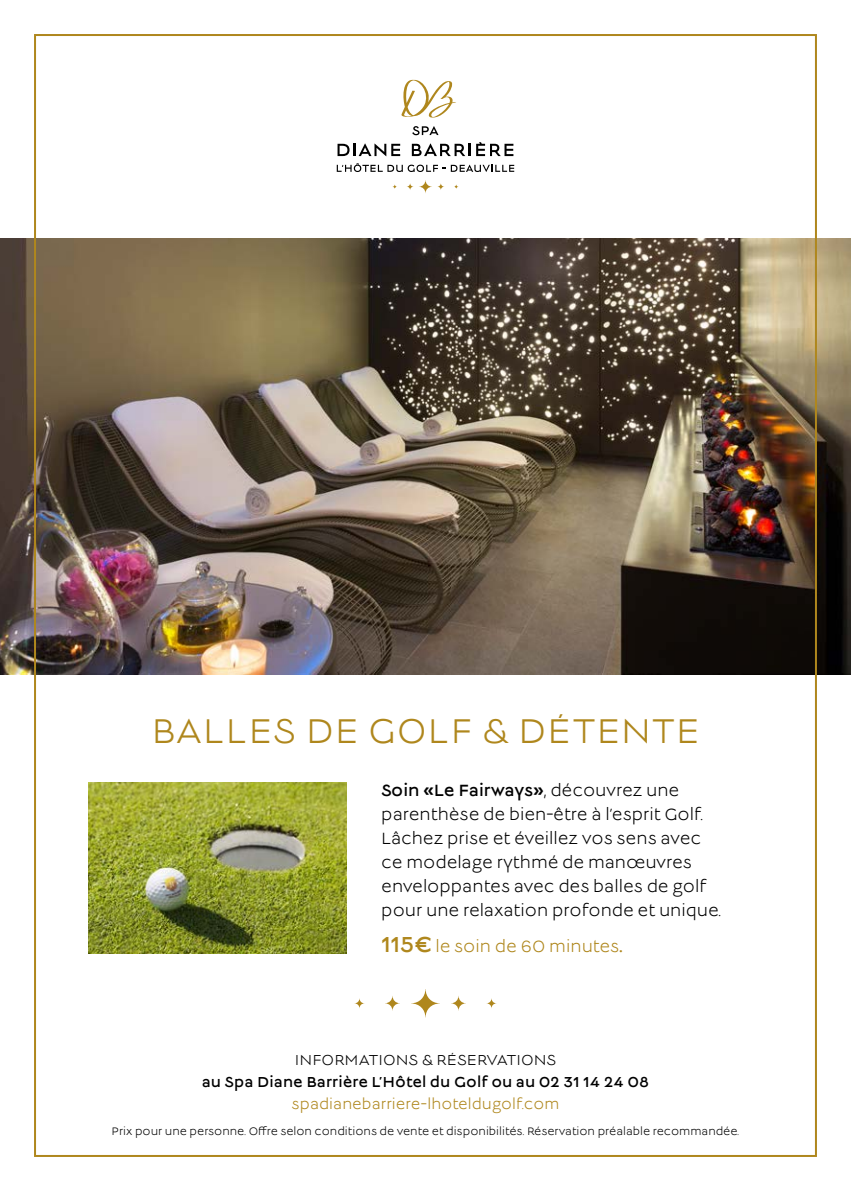
<style>
.page{position:relative;width:851px;height:1191px;background:#fff}
.page>*{position:absolute;margin:0;border:0;box-sizing:border-box;transform-origin:0 0}
.t1{font:38px "Lucien";letter-spacing:.02em;color:#af871d}
.t2{font:18px/24px "Lucien";color:#000}
.t3{font:18px "Lucien";color:#af871d}
.t4{font:16px "Lucien";letter-spacing:.005em;color:#000}
.t5{font:16px "Lucien";letter-spacing:.005em;color:#af871d}
.t6{font:16px "Lucien";letter-spacing:.005em;color:#000}
.t7{font:12px "Lucien";color:#000}
.s1{font-style:inherit}
.s2{font-size:24px}
</style>
<div class="page">
<img style="left:0;top:238px;width:850px;height:437px">
<img style="left:88px;top:782px;width:258px;height:171px">
<svg style="left:401px;top:80px;width:55px;height:38px"></svg>
<svg style="left:419px;top:180px;width:13px;height:13px"></svg>
<svg style="left:406px;top:183px;width:7px;height:7px"></svg>
<svg style="left:437px;top:183px;width:7px;height:7px"></svg>
<svg style="left:392px;top:184px;width:5px;height:5px"></svg>
<svg style="left:337px;top:163px;width:177px;height:9px"></svg>
<svg style="left:412px;top:126px;width:26px;height:9px"></svg>
<svg style="left:412px;top:142px;width:101px;height:14px"></svg>
<svg style="left:337px;top:143px;width:63px;height:13px"></svg>
<svg style="left:411px;top:989px;width:28px;height:28px"></svg>
<svg style="left:385px;top:995px;width:15px;height:15px"></svg>
<svg style="left:451px;top:995px;width:15px;height:15px"></svg>
<svg style="left:354px;top:998px;width:10px;height:10px"></svg>
<svg style="left:486px;top:998px;width:10px;height:10px"></svg>
<h1 class="t1" style="left:151px;top:714px;width:549px">BALLES DE GOLF &amp; DÉTENTE</h1>
<p class="t2" style="left:381px;top:779px;width:341px"><span class="s1">Soin «Le Fairways»</span>, découvrez une parenthèse de bien-être à l’esprit Golf.<br>Lâchez prise et éveillez vos sens avec ce modelage rythmé de manœuvres enveloppantes avec des balles de golf pour une relaxation profonde et unique.</p>
<p class="t3" style="left:381px;top:938px;width:243px"><span class="s2">115€</span> le soin de 60 minutes<span class="s1">.</span></p>
<p class="t6" style="left:295px;top:1053px;width:263px">INFORMATIONS &amp; RÉSERVATIONS</p>
<p class="t4" style="left:202px;top:1075px;width:449px">au Spa Diane Barrière L’Hôtel du Golf ou au 02 31 14 24 08</p>
<p class="t5" style="left:291px;top:1097px;width:269px">spadianebarriere-lhoteldugolf.com</p>
<p class="t7" style="left:112px;top:1126px;width:629px">Prix pour une personne. Offre selon conditions de vente et disponibilités. Réservation préalable recommandée.</p>
</div>
